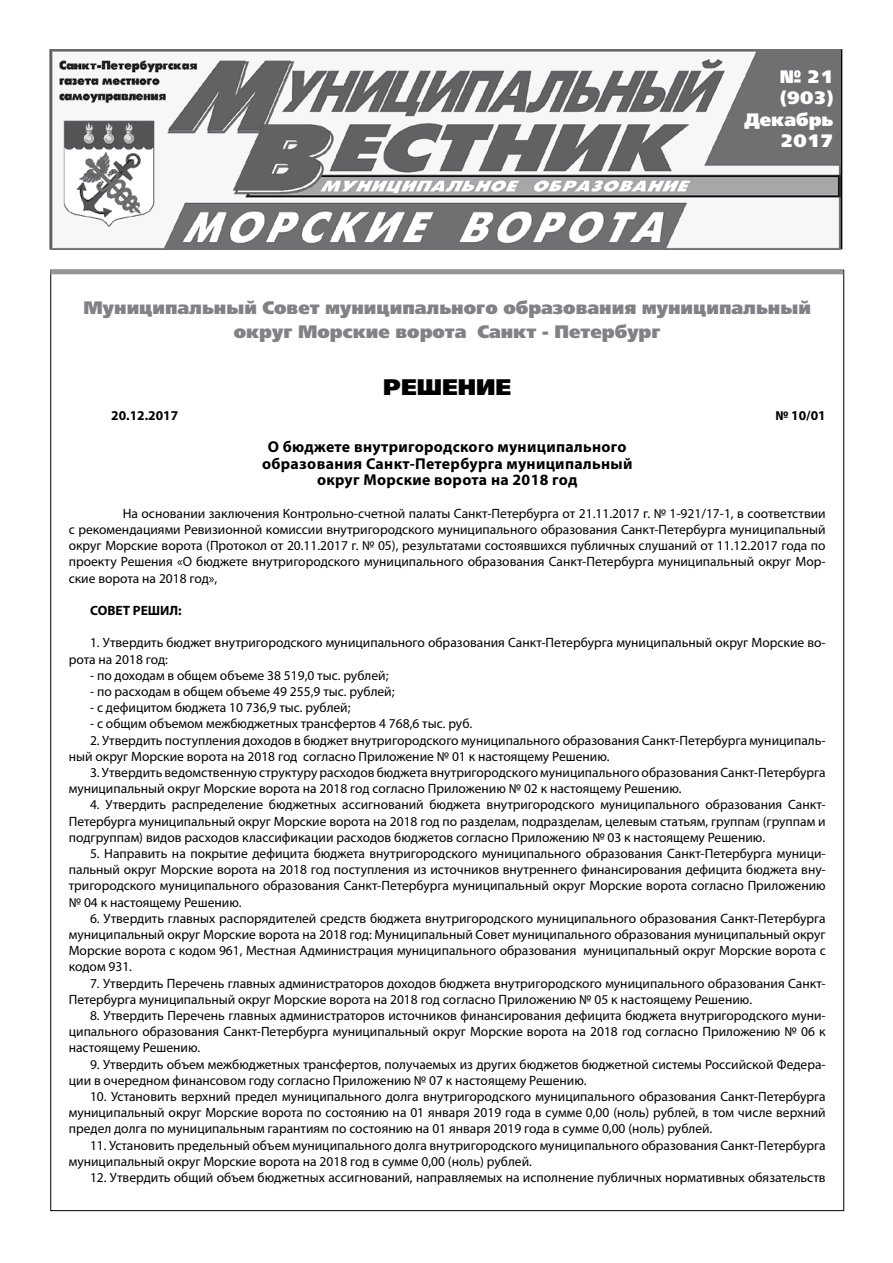
<style>
.page{position:relative;width:893px;height:1263px;background:#fff}
.page>*{position:absolute;margin:0;border:0;box-sizing:border-box;transform-origin:0 0}
.t1{font:22.5px "Free Set Black C";color:#000}
.t2{font:18px/24px "Free Set Black C";color:#808285;text-align:center}
.t3{font:18px/21.6px "Free Set Black C";color:#fff;text-align:right}
.t4{font:700 15.75px/16.5px "Myriad Pro";letter-spacing:.02em;color:#000;text-align:center}
.t5{font:13.5px/16.2px "Myriad Pro";color:#000;text-align:justify}
.t6{font:700 13.5px "Myriad Pro";color:#000}
</style>
<div class="page">
<img style="left:50px;top:49px;width:791px;height:200px">
<hr style="left:50px;top:270px;width:793px;height:4px;background:#939598">
<h2 class="t3" style="left:744px;top:66px;width:91px">№ 21 (903)<br>Декабрь<br>2017</h2>
<h2 class="t2" style="left:84px;top:296px;width:729px">Муниципальный Совет муниципального образования муниципальный округ Морские ворота Санкт - Петербург</h2>
<h1 class="t1" style="left:383px;top:374px;width:130px">РЕШЕНИЕ</h1>
<p class="t6" style="left:111px;top:406px;width:68px">20.12.2017</p>
<p class="t6" style="left:775px;top:406px;width:52px">№ 10/01</p>
<p class="t4" style="left:262px;top:438px;width:372px">О бюджете внутригородского муниципального образования Санкт-Петербурга муниципальный округ Морские ворота на 2018 год</p>
<p class="t5" style="left:69px;top:505px;width:758px;text-indent:54px">На основании заключения Контрольно-счетной палаты Санкт-Петербурга от 21.11.2017 г. № 1-921/17-1, в соответствии с рекомендациями Ревизионной комиссии внутригородского муниципального образования Санкт-Петербурга муниципальный округ Морские ворота (Протокол от 20.11.2017 г. № 05), результатами состоявшихся публичных слушаний от 11.12.2017 года по проекту Решения «О бюджете внутригородского муниципального образования Санкт-Петербурга муниципальный округ Мор&shy;ские ворота на 2018 год»,</p>
<p class="t6" style="left:90px;top:602px;width:93px">СОВЕТ РЕШИЛ:</p>
<p class="t5" style="left:69px;top:634px;width:758px;text-indent:21px">1. Утвердить бюджет внутригородского муниципального образования Санкт-Петербурга муниципальный округ Морские во&shy;рота на 2018 год:</p>
<p class="t5" style="left:90px;top:667px;width:300px">- по доходам в общем объеме 38 519,0 тыс. рублей;</p>
<p class="t5" style="left:90px;top:683px;width:306px">- по расходам в общем объеме 49 255,9 тыс. рублей;</p>
<p class="t5" style="left:90px;top:699px;width:262px">- с дефицитом бюджета 10 736,9 тыс. рублей;</p>
<p class="t5" style="left:90px;top:715px;width:384px">- с общим объемом межбюджетных трансфертов 4 768,6 тыс. руб.</p>
<p class="t5" style="left:69px;top:732px;width:758px;text-indent:21px">2. Утвердить поступления доходов в бюджет внутригородского муниципального образования Санкт-Петербурга муниципаль&shy;ный округ Морские ворота на 2018 год согласно Приложение № 01 к настоящему Решению.</p>
<p class="t5" style="left:69px;top:764px;width:758px;text-indent:21px">3. Утвердить ведомственную структуру расходов бюджета внутригородского муниципального образования Санкт-Петербурга муниципальный округ Морские ворота на 2018 год согласно Приложению № 02 к настоящему Решению.</p>
<p class="t5" style="left:69px;top:796px;width:758px;text-indent:21px">4. Утвердить распределение бюджетных ассигнований бюджета внутригородского муниципального образования Санкт-Петербурга муниципальный округ Морские ворота на 2018 год по разделам, подразделам, целевым статьям, группам (группам и подгруппам) видов расходов классификации расходов бюджетов согласно Приложению № 03 к настоящему Решению.</p>
<p class="t5" style="left:69px;top:845px;width:758px;text-indent:21px">5. Направить на покрытие дефицита бюджета внутригородского муниципального образования Санкт-Петербурга муници&shy;пальный округ Морские ворота на 2018 год поступления из источников внутреннего финансирования дефицита бюджета вну&shy;тригородского муниципального образования Санкт-Петербурга муниципальный округ Морские ворота согласно Приложению № 04 к настоящему Решению.</p>
<p class="t5" style="left:69px;top:910px;width:758px;text-indent:21px">6. Утвердить главных распорядителей средств бюджета внутригородского муниципального образования Санкт-Петербурга муниципальный округ Морские ворота на 2018 год: Муниципальный Совет муниципального образования муниципальный округ Морские ворота с кодом 961, Местная Администрация муниципального образования муниципальный округ Морские ворота с кодом 931.</p>
<p class="t5" style="left:69px;top:975px;width:758px;text-indent:21px">7. Утвердить Перечень главных администраторов доходов бюджета внутригородского муниципального образования Санкт-<br>Петербурга муниципальный округ Морские ворота на 2018 год согласно Приложению № 05 к настоящему Решению.</p>
<p class="t5" style="left:69px;top:1007px;width:758px;text-indent:21px">8. Утвердить Перечень главных администраторов источников финансирования дефицита бюджета внутригородского муни&shy;ципального образования Санкт-Петербурга муниципальный округ Морские ворота на 2018 год согласно Приложению № 06 к настоящему Решению.</p>
<p class="t5" style="left:69px;top:1056px;width:758px;text-indent:21px">9. Утвердить объем межбюджетных трансфертов, получаемых из других бюджетов бюджетной системы Российской Федера&shy;ции в очередном финансовом году согласно Приложению № 07 к настоящему Решению.</p>
<p class="t5" style="left:69px;top:1088px;width:758px;text-indent:21px">10. Установить верхний предел муниципального долга внутригородского муниципального образования Санкт-Петербурга муниципальный округ Морские ворота по состоянию на 01 января 2019 года в сумме 0,00 (ноль) рублей, в том числе верхний предел долга по муниципальным гарантиям по состоянию на 01 января 2019 года в сумме 0,00 (ноль) рублей.</p>
<p class="t5" style="left:69px;top:1137px;width:758px;text-indent:21px">11. Установить предельный объем муниципального долга внутригородского муниципального образования Санкт-Петербурга муниципальный округ Морские ворота на 2018 год в сумме 0,00 (ноль) рублей.</p>
<p class="t5" style="left:90px;top:1169px;width:737px">12. Утвердить общий объем бюджетных ассигнований, направляемых на исполнение публичных нормативных обязательств</p>
</div>
